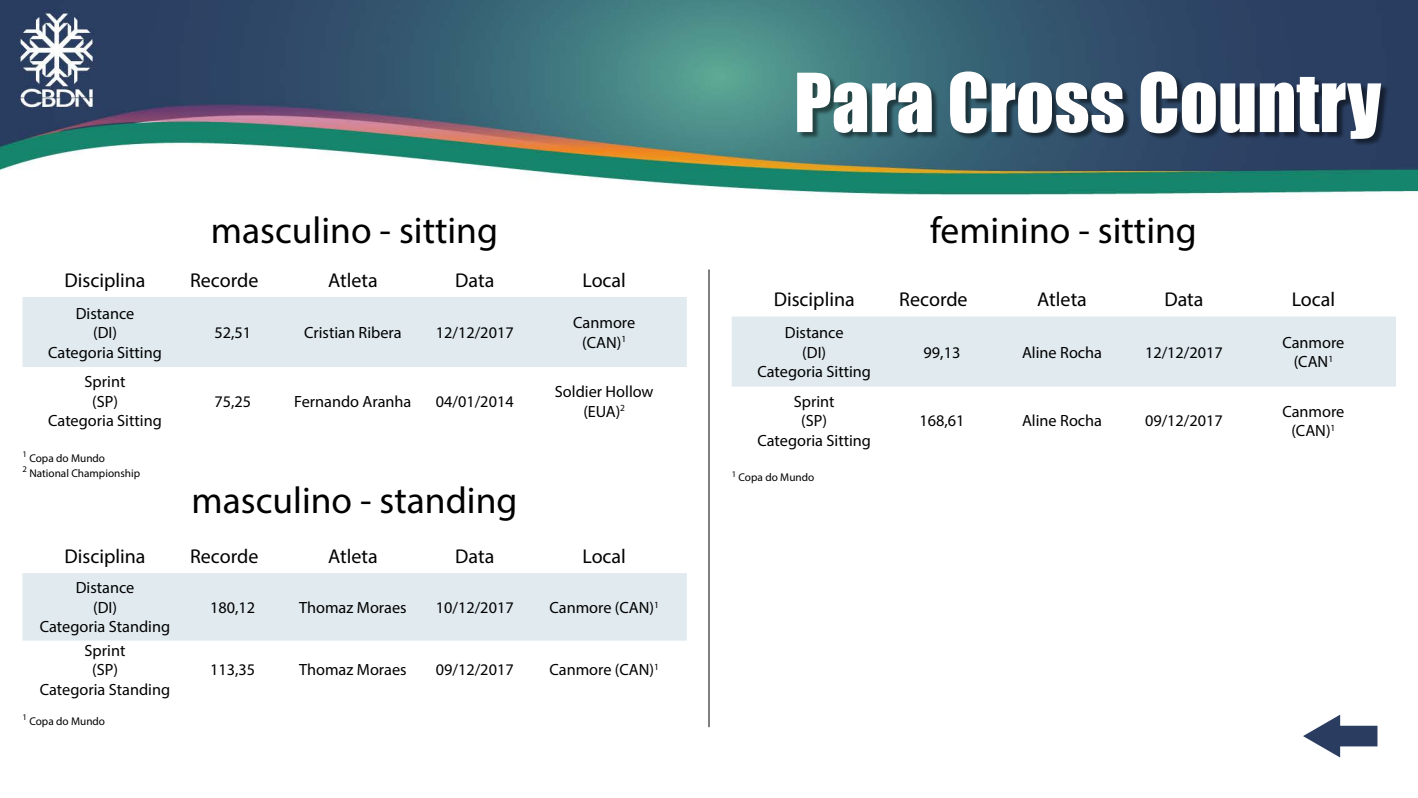
<style>
.page{position:relative;width:1418px;height:798px;background:#fff}
.page>*{position:absolute;margin:0;border:0;box-sizing:border-box;transform-origin:0 0}
.t1{font:75px "Impact";color:#fff}
.t2{font:37.5px "Myriad Pro";color:#000}
.t3{font:20px "Myriad Pro";color:#000}
.t4{font:16.25px/19.5px "Myriad Pro";color:#000;text-align:center}
.t5{font:11.25px/15px "Myriad Pro";color:#000}
</style>
<div class="page">
<img style="left:0;top:0;width:1417px;height:523px">
<svg style="left:1303px;top:714px;width:74px;height:43px"></svg>
<div style="left:798px;top:72px;width:590px;height:74px;background:#000;opacity:.5"></div>
<hr style="left:708px;top:270px;width:1px;height:456px;background:#000">
<div style="left:22px;top:297px;width:664px;height:70px;background:#e0eaef"></div>
<div style="left:731px;top:316px;width:664px;height:70px;background:#e0eaef"></div>
<div style="left:22px;top:573px;width:664px;height:67px;background:#e0eaef"></div>
<h1 class="t1" style="left:794px;top:44px;width:588px">Para Cross Country</h1>
<h2 class="t2" style="left:211px;top:207px;width:289px">masculino - sitting</h2>
<h2 class="t2" style="left:930px;top:207px;width:268px">feminino - sitting</h2>
<p class="t3" style="left:64px;top:267px;width:83px">Disciplina</p>
<p class="t3" style="left:190px;top:267px;width:70px">Recorde</p>
<p class="t3" style="left:328px;top:267px;width:51px">Atleta</p>
<p class="t3" style="left:455px;top:267px;width:41px">Data</p>
<p class="t3" style="left:582px;top:267px;width:45px">Local</p>
<p class="t4" style="left:48px;top:303px;width:115px">Distance<br>(DI)<br>Categoria Sitting</p>
<p class="t4" style="left:214px;top:322px;width:38px">52,51</p>
<p class="t4" style="left:304px;top:322px;width:99px">Cristian Ribera</p>
<p class="t4" style="left:436px;top:322px;width:79px">12/12/2017</p>
<p class="t4" style="left:573px;top:313px;width:63px">Canmore (CAN)<sup>1</sup></p>
<p class="t4" style="left:48px;top:371px;width:115px">Sprint<br>(SP)<br>Categoria Sitting</p>
<p class="t5" style="left:22px;top:450px;width:119px"><sup>1</sup> Copa do Mundo<br><sup>2</sup> National Championship</p>
<p class="t4" style="left:214px;top:391px;width:38px">75,25</p>
<p class="t4" style="left:294px;top:391px;width:119px">Fernando Aranha</p>
<p class="t4" style="left:436px;top:391px;width:79px">04/01/2014</p>
<p class="t4" style="left:555px;top:381px;width:100px">Soldier Hollow (EUA)<sup>2</sup></p>
<h2 class="t2" style="left:191px;top:477px;width:327px">masculino - standing</h2>
<p class="t3" style="left:64px;top:543px;width:83px">Disciplina</p>
<p class="t3" style="left:190px;top:543px;width:70px">Recorde</p>
<p class="t3" style="left:328px;top:543px;width:51px">Atleta</p>
<p class="t3" style="left:455px;top:543px;width:41px">Data</p>
<p class="t3" style="left:582px;top:543px;width:45px">Local</p>
<p class="t4" style="left:40px;top:577px;width:132px">Distance<br>(DI)<br>Categoria Standing</p>
<p class="t4" style="left:210px;top:597px;width:47px">180,12</p>
<p class="t4" style="left:299px;top:597px;width:109px">Thomaz Moraes</p>
<p class="t4" style="left:436px;top:597px;width:79px">10/12/2017</p>
<p class="t4" style="left:549px;top:597px;width:111px">Canmore (CAN)<sup>1</sup></p>
<p class="t4" style="left:40px;top:640px;width:132px">Sprint<br>(SP)<br>Categoria Standing</p>
<p class="t5" style="left:22px;top:713px;width:84px"><sup>1</sup> Copa do Mundo</p>
<p class="t4" style="left:210px;top:659px;width:47px">113,35</p>
<p class="t4" style="left:299px;top:659px;width:109px">Thomaz Moraes</p>
<p class="t4" style="left:436px;top:659px;width:79px">09/12/2017</p>
<p class="t4" style="left:549px;top:659px;width:111px">Canmore (CAN)<sup>1</sup></p>
<p class="t3" style="left:773px;top:287px;width:83px">Disciplina</p>
<p class="t3" style="left:899px;top:287px;width:70px">Recorde</p>
<p class="t3" style="left:1037px;top:287px;width:51px">Atleta</p>
<p class="t3" style="left:1164px;top:287px;width:41px">Data</p>
<p class="t3" style="left:1291px;top:287px;width:45px">Local</p>
<p class="t4" style="left:757px;top:322px;width:115px">Distance<br>(DI)<br>Categoria Sitting</p>
<p class="t4" style="left:923px;top:342px;width:38px">99,13</p>
<p class="t4" style="left:1022px;top:342px;width:81px">Aline Rocha</p>
<p class="t4" style="left:1144px;top:342px;width:79px">12/12/2017</p>
<p class="t4" style="left:1282px;top:332px;width:63px">Canmore (CAN<sup>1</sup></p>
<p class="t4" style="left:757px;top:391px;width:115px">Sprint<br>(SP)<br>Categoria Sitting</p>
<p class="t5" style="left:731px;top:470px;width:84px"><sup>1</sup> Copa do Mundo</p>
<p class="t4" style="left:919px;top:411px;width:47px">168,61</p>
<p class="t4" style="left:1022px;top:411px;width:81px">Aline Rocha</p>
<p class="t4" style="left:1144px;top:411px;width:79px">09/12/2017</p>
<p class="t4" style="left:1282px;top:401px;width:63px">Canmore (CAN)<sup>1</sup></p>
</div>
